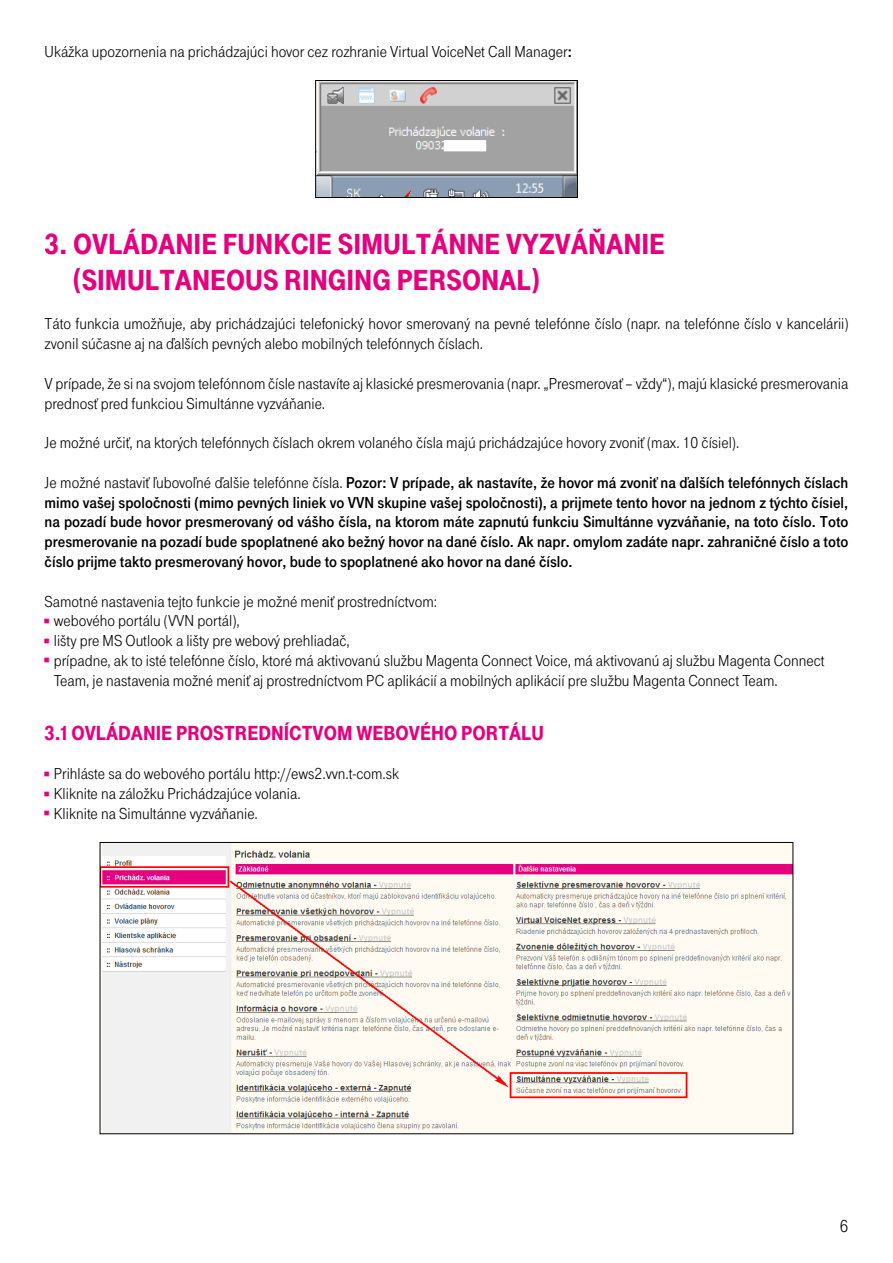
<style>
.page{position:relative;width:893px;height:1263px;background:#fff}
.page>*{position:absolute;margin:0;border:0;box-sizing:border-box;transform-origin:0 0}
.t1{font:900 30px/36px "Tele Grotesk Headline";color:#e6007d}
.t2{font:900 21px "Tele Grotesk Headline";color:#e6007d}
.t3{font:18px "Tele Grotesk Norm";color:#000}
.t4{font:16.5px/19.8px "Tele Grotesk Norm";color:#000}
.t5{font:16.5px/19.8px "Tele Grotesk Fett";color:#000;text-align:justify}
.s1{font-family:"Tele Grotesk Fett"}
.s2{font-family:"Tele Grotesk Norm"}
.s3{font-family:"Tele Logo";font-size:33px;color:#e6007d}
</style>
<div class="page">
<img style="left:317px;top:82px;width:259px;height:114px">
<div style="left:315px;top:80px;width:263px;height:118px;border:1px solid #000"></div>
<img style="left:102px;top:844px;width:689px;height:288px">
<p class="t4" style="left:45px;top:42px;width:529px">Ukážka upozornenia na prichádzajúci hovor cez rozhranie Virtual VoiceNet Call Manager<span class="s1">:</span></p>
<h1 class="t1" style="left:73px;top:226px;width:593px;text-indent:-29px">3. OVLÁDANIE FUNKCIE SIMULTÁNNE VYZVÁŇANIE (SIMULTANEOUS RINGING PERSONAL)</h1>
<p class="t4" style="left:45px;top:314px;width:805px">Táto funkcia umožňuje, aby prichádzajúci telefonický hovor smerovaný na pevné telefónne číslo (napr. na telefónne číslo v kancelárii) zvonil súčasne aj na ďalších pevných alebo mobilných telefónnych číslach.</p>
<p class="t4" style="left:45px;top:374px;width:805px">V prípade, že si na svojom telefónnom čísle nastavíte aj klasické presmerovania (napr. „Presmerovať – vždy“), majú klasické presmerovania prednosť pred funkciou Simultánne vyzváňanie.</p>
<p class="t4" style="left:45px;top:433px;width:696px">Je možné určiť, na ktorých telefónnych číslach okrem volaného čísla majú prichádzajúce hovory zvoniť (max. 10 čísiel).</p>
<p class="t5" style="left:45px;top:472px;width:805px"><span class="s2">Je možné nastaviť ľubovoľné ďalšie telefónne čísla.</span> Pozor: V prípade, ak nastavíte, že hovor má zvoniť na ďalších telefónnych číslach mimo vašej spoločnosti (mimo pevných liniek vo VVN skupine vašej spoločnosti), a prijmete tento hovor na jednom z týchto čísiel, na pozadí bude hovor presmerovaný od vášho čísla, na ktorom máte zapnutú funkciu Simultánne vyzváňanie, na toto číslo. Toto presmerovanie na pozadí bude spoplatnené ako bežný hovor na dané číslo. Ak napr. omylom zadáte napr. zahraničné číslo a toto číslo prijme takto presmerovaný hovor, bude to spoplatnené ako hovor na dané číslo.</p>
<p class="t4" style="left:45px;top:591px;width:394px">Samotné nastavenia tejto funkcie je možné meniť prostredníctvom:</p>
<p class="t4" style="left:45px;top:611px;width:197px"><span class="s3">§</span>webového portálu (VVN portál),</p>
<p class="t4" style="left:45px;top:631px;width:307px"><span class="s3">§</span>lišty pre MS Outlook a lišty pre webový prehliadač,</p>
<p class="t4" style="left:45px;top:651px;width:781px"><span class="s3">§</span>prípadne, ak to isté telefónne číslo, ktoré má aktivovanú službu Magenta Connect Voice, má aktivovanú aj službu Magenta Connect</p>
<p class="t4" style="left:54px;top:671px;width:725px">Team, je nastavenia možné meniť aj prostredníctvom PC aplikácií a mobilných aplikácií pre službu Magenta Connect Team.</p>
<p class="t2" style="left:45px;top:721px;width:501px">3.1 OVLÁDANIE PROSTREDNÍCTVOM WEBOVÉHO PORTÁLU</p>
<p class="t4" style="left:45px;top:764px;width:356px"><span class="s3">§</span>Prihláste sa do webového portálu http://ews2.vvn.t-com.sk <span class="s3">§</span>Kliknite na záložku Prichádzajúce volania.<br><span class="s3">§</span>Kliknite na Simultánne vyzváňanie.</p>
<p class="t3" style="left:840px;top:1216px;width:10px">6</p>
</div>
